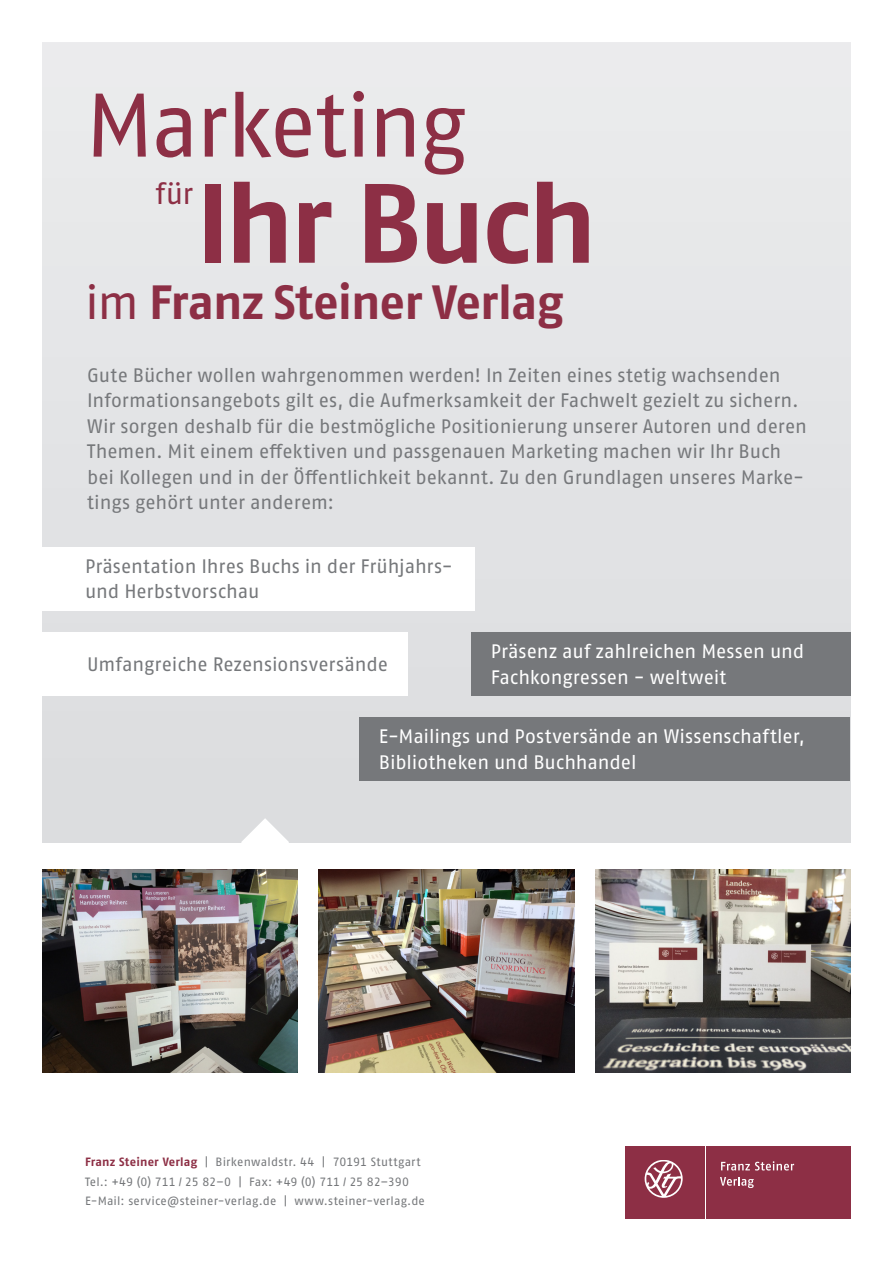
<style>
.page{position:relative;width:893px;height:1263px;background:#fff}
.page>*{position:absolute;margin:0;border:0;box-sizing:border-box;transform-origin:0 0}
.fl_Ueberschrift_Kopi{font:700 112.5px "Fago Pro";color:#8d2f45}
.fl_Ueberschrift_Kopi-2{font:90px "Fago Pro";letter-spacing:-.04em;color:#8d2f45}
.fl_Ueberschrift_Kopi-3{font:700 48px "Fago Pro";color:#8d2f45}
.fl_Ueberschrift_Kopi-4{font:30px "Fago Pro";color:#8d2f45}
.fl_Infotext_big{font:19.5px/25.5px "Fago Pro";color:#76787b}
.fl_Infotext_big-2{font:19.5px/25.5px "Fago Pro";letter-spacing:-.005em;color:#fff}
.fl_Adresse{font:12px "Fago Pro";letter-spacing:.01em;color:#76787b}
.s1{font-weight:400}
.s2{font-weight:700;color:#8d2f45}
</style>
<div class="page">
<div style="left:625px;top:1146px;width:79px;height:72px;background:#8d2f45"></div>
<div style="left:706px;top:1146px;width:144px;height:72px;background:#8d2f45"></div>
<svg style="left:721px;top:1161px;width:73px;height:9px"></svg>
<svg style="left:720px;top:1177px;width:34px;height:11px"></svg>
<svg style="left:645px;top:1160px;width:38px;height:38px"></svg>
<div style="left:43px;top:43px;width:807px;height:799px;background:#e4e5e7"></div>
<img style="left:43px;top:869px;width:255px;height:203px">
<img style="left:595px;top:869px;width:255px;height:203px">
<img style="left:319px;top:869px;width:255px;height:203px">
<svg style="left:241px;top:819px;width:47px;height:24px"></svg>
<div style="left:359px;top:717px;width:491px;height:64px;background:#76787b"></div>
<div style="left:471px;top:632px;width:379px;height:64px;background:#76787b"></div>
<div style="left:36px;top:547px;width:438px;height:64px;background:#fff"></div>
<div style="left:33px;top:632px;width:375px;height:64px;background:#fff"></div>
<p class="fl_Ueberschrift_Kopi-2" style="left:85px;top:71px;width:383px">Marketing</p>
<p class="fl_Ueberschrift_Kopi-4" style="left:155px;top:176px;width:39px">für</p>
<p class="fl_Ueberschrift_Kopi" style="left:196px;top:156px;width:403px">Ihr Buch</p>
<p class="fl_Ueberschrift_Kopi-3" style="left:85px;top:274px;width:480px"><span class="s1">im</span> Franz Steiner Verlag</p>
<p class="fl_Infotext_big" style="left:87px;top:362px;width:721px">Gute Bücher wollen wahrgenommen werden! In Zeiten eines stetig wachsenden Informationsangebots gilt es, die Aufmerksamkeit der Fachwelt gezielt zu sichern.<br>Wir sorgen deshalb für die bestmögliche Positionierung unserer Autoren und deren Themen. Mit einem effektiven und passgenauen Marketing machen wir Ihr Buch bei Kollegen und in der Öffentlichkeit bekannt. Zu den Grundlagen unseres Marke&shy;tings gehört unter anderem:</p>
<p class="fl_Infotext_big" style="left:85px;top:553px;width:369px">Präsentation Ihres Buchs in der Frühjahrs&shy;und Herbstvorschau</p>
<p class="fl_Infotext_big" style="left:87px;top:652px;width:302px">Umfangreiche Rezensionsversände</p>
<p class="fl_Infotext_big-2" style="left:491px;top:639px;width:315px">Präsenz auf zahlreichen Messen und<br>Fachkongressen - weltweit</p>
<p class="fl_Infotext_big-2" style="left:379px;top:723px;width:428px">E-Mailings und Postversände an Wissenschaftler,<br>Bibliotheken und Buchhandel</p>
<p class="fl_Adresse" style="left:85px;top:1155px;width:337px"><span class="s2">Franz Steiner Verlag</span> | Birkenwaldstr. 44 | 70191 Stuttgart</p>
<p class="fl_Adresse" style="left:85px;top:1174px;width:325px">Tel.: +49 (0) 711 / 25 82–0 | Fax: +49 (0) 711 / 25 82–390</p>
<p class="fl_Adresse" style="left:85px;top:1194px;width:341px">E-Mail: service@steiner-verlag.de | www.steiner-verlag.de</p>
</div>
